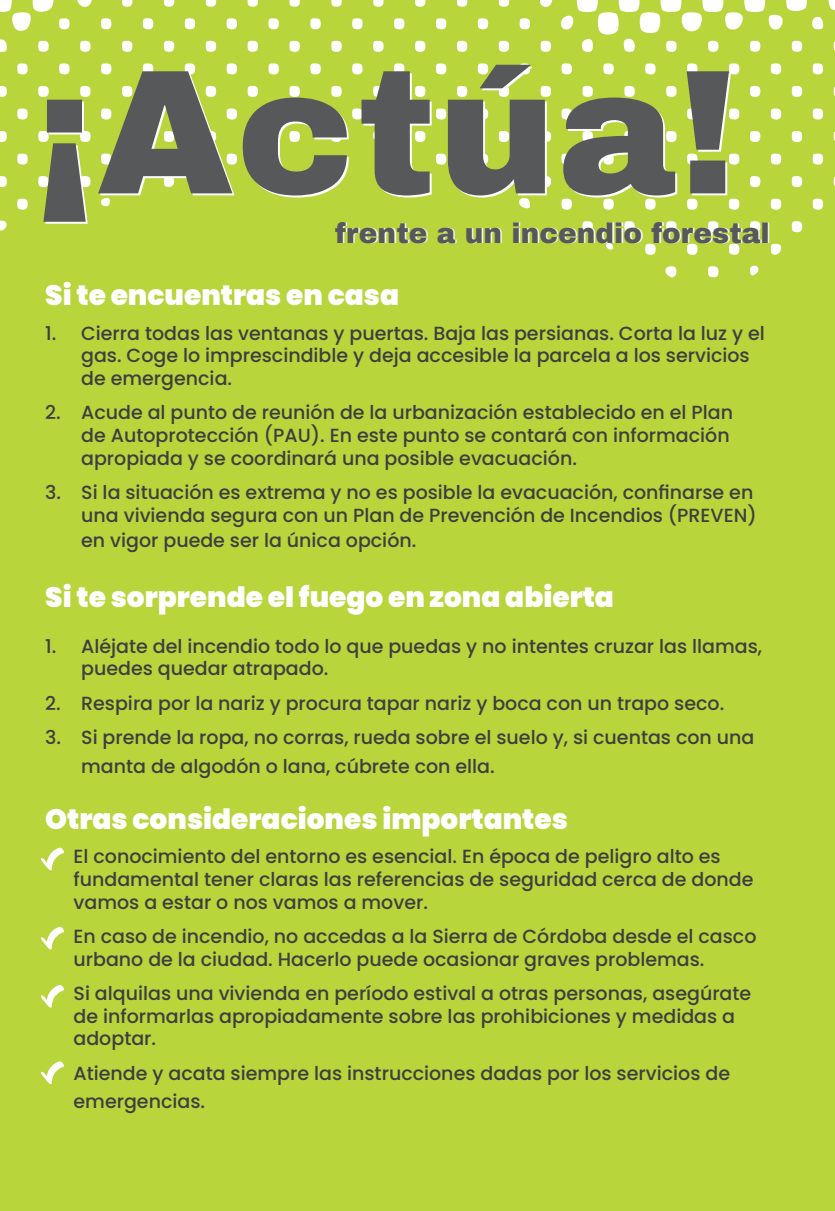
<style>
.page{position:relative;width:835px;height:1211px;background:#fff}
.page>*{position:absolute;margin:0;border:0;box-sizing:border-box;transform-origin:0 0}
.t1{font:900 28px "Poppins";color:#fff}
.t2{font:900 28px "Archivo";color:#fff}
.t3{font:500 19px/22.8px "Poppins";color:#3e3e3f}
</style>
<div class="page">
<div style="left:0;top:0;width:834px;height:1210px;background:#b8d53c"></div>
<svg style="left:41px;top:847px;width:24px;height:23px"></svg>
<svg style="left:41px;top:926px;width:24px;height:23px"></svg>
<svg style="left:41px;top:984px;width:24px;height:23px"></svg>
<svg style="left:41px;top:1060px;width:24px;height:24px"></svg>
<svg style="left:708px;top:266px;width:11px;height:11px"></svg>
<svg style="left:663px;top:266px;width:13px;height:11px"></svg>
<svg style="left:750px;top:265px;width:10px;height:12px"></svg>
<svg style="left:770px;top:244px;width:11px;height:11px"></svg>
<svg style="left:729px;top:244px;width:11px;height:11px"></svg>
<svg style="left:687px;top:244px;width:11px;height:11px"></svg>
<svg style="left:645px;top:244px;width:11px;height:11px"></svg>
<svg style="left:605px;top:243px;width:9px;height:8px"></svg>
<svg style="left:791px;top:221px;width:12px;height:12px"></svg>
<svg style="left:750px;top:221px;width:11px;height:12px"></svg>
<svg style="left:708px;top:221px;width:11px;height:12px"></svg>
<svg style="left:666px;top:221px;width:11px;height:12px"></svg>
<svg style="left:624px;top:221px;width:11px;height:12px"></svg>
<svg style="left:582px;top:221px;width:11px;height:12px"></svg>
<svg style="left:0;top:220px;width:8px;height:12px"></svg>
<svg style="left:812px;top:199px;width:11px;height:11px"></svg>
<svg style="left:770px;top:199px;width:12px;height:11px"></svg>
<svg style="left:17px;top:199px;width:11px;height:11px"></svg>
<svg style="left:791px;top:176px;width:12px;height:11px"></svg>
<svg style="left:750px;top:176px;width:11px;height:11px"></svg>
<svg style="left:0;top:176px;width:8px;height:11px"></svg>
<svg style="left:812px;top:154px;width:11px;height:11px"></svg>
<svg style="left:770px;top:154px;width:12px;height:11px"></svg>
<svg style="left:17px;top:154px;width:11px;height:11px"></svg>
<svg style="left:791px;top:131px;width:12px;height:11px"></svg>
<svg style="left:750px;top:131px;width:11px;height:11px"></svg>
<svg style="left:0;top:131px;width:8px;height:11px"></svg>
<svg style="left:812px;top:108px;width:11px;height:12px"></svg>
<svg style="left:770px;top:108px;width:12px;height:12px"></svg>
<svg style="left:17px;top:108px;width:11px;height:12px"></svg>
<svg style="left:791px;top:86px;width:12px;height:11px"></svg>
<svg style="left:750px;top:86px;width:11px;height:11px"></svg>
<svg style="left:0;top:86px;width:8px;height:11px"></svg>
<svg style="left:812px;top:63px;width:11px;height:12px"></svg>
<svg style="left:770px;top:63px;width:12px;height:12px"></svg>
<svg style="left:645px;top:63px;width:11px;height:12px"></svg>
<svg style="left:603px;top:63px;width:11px;height:12px"></svg>
<svg style="left:561px;top:63px;width:11px;height:12px"></svg>
<svg style="left:59px;top:63px;width:11px;height:12px"></svg>
<svg style="left:17px;top:63px;width:11px;height:12px"></svg>
<svg style="left:540px;top:41px;width:12px;height:11px"></svg>
<svg style="left:498px;top:41px;width:12px;height:11px"></svg>
<svg style="left:457px;top:41px;width:11px;height:11px"></svg>
<svg style="left:415px;top:41px;width:11px;height:11px"></svg>
<svg style="left:373px;top:41px;width:11px;height:11px"></svg>
<svg style="left:331px;top:41px;width:11px;height:11px"></svg>
<svg style="left:289px;top:41px;width:11px;height:11px"></svg>
<svg style="left:247px;top:41px;width:12px;height:11px"></svg>
<svg style="left:206px;top:41px;width:11px;height:11px"></svg>
<svg style="left:164px;top:41px;width:11px;height:11px"></svg>
<svg style="left:122px;top:41px;width:11px;height:11px"></svg>
<svg style="left:80px;top:41px;width:11px;height:11px"></svg>
<svg style="left:38px;top:41px;width:11px;height:11px"></svg>
<svg style="left:0;top:38px;width:8px;height:14px"></svg>
<svg style="left:519px;top:18px;width:12px;height:12px"></svg>
<svg style="left:478px;top:18px;width:11px;height:12px"></svg>
<svg style="left:436px;top:18px;width:11px;height:12px"></svg>
<svg style="left:394px;top:18px;width:11px;height:12px"></svg>
<svg style="left:352px;top:18px;width:11px;height:12px"></svg>
<svg style="left:310px;top:18px;width:11px;height:12px"></svg>
<svg style="left:268px;top:18px;width:12px;height:12px"></svg>
<svg style="left:226px;top:18px;width:12px;height:12px"></svg>
<svg style="left:185px;top:18px;width:11px;height:12px"></svg>
<svg style="left:143px;top:18px;width:11px;height:12px"></svg>
<svg style="left:101px;top:18px;width:11px;height:12px"></svg>
<svg style="left:539px;top:0;width:15px;height:9px"></svg>
<svg style="left:498px;top:0;width:12px;height:7px"></svg>
<svg style="left:457px;top:0;width:11px;height:7px"></svg>
<svg style="left:415px;top:0;width:11px;height:7px"></svg>
<svg style="left:373px;top:0;width:11px;height:7px"></svg>
<svg style="left:331px;top:0;width:11px;height:7px"></svg>
<svg style="left:289px;top:0;width:11px;height:7px"></svg>
<svg style="left:247px;top:0;width:12px;height:7px"></svg>
<svg style="left:206px;top:0;width:11px;height:7px"></svg>
<svg style="left:164px;top:0;width:11px;height:7px"></svg>
<svg style="left:122px;top:0;width:11px;height:7px"></svg>
<svg style="left:76px;top:0;width:18px;height:11px"></svg>
<svg style="left:38px;top:86px;width:53px;height:138px;background:#8f9b63"></svg>
<svg style="left:98px;top:63px;width:454px;height:145px;background:#92a159"></svg>
<svg style="left:561px;top:86px;width:116px;height:124px;background:#8b9660"></svg>
<svg style="left:686px;top:63px;width:54px;height:147px;background:#94a063"></svg>
<svg style="left:0;top:0;width:70px;height:31px"></svg>
<svg style="left:560px;top:0;width:275px;height:52px"></svg>
<h1 class="t2" style="left:336px;top:222px;width:436px">frente a un incendio forestal</h1>
<h1 class="t1" style="left:45px;top:281px;width:355px">Si te encuentras en casa</h1>
<p class="t3" style="left:81px;top:322px;width:685px;text-indent:-36px">1. Cierra todas las ventanas y puertas. Baja las persianas. Corta la luz y el gas. Coge lo imprescindible y deja accesible la parcela a los servicios de emergencia.</p>
<p class="t3" style="left:81px;top:401px;width:653px;text-indent:-36px">2. Acude al punto de reunión de la urbanización establecido en el Plan de Autoprotección (PAU). En este punto se contará con información apropiada y se coordinará una posible evacuación.</p>
<p class="t3" style="left:45px;top:481px;width:713px;text-align:right">3. Si la situación es extrema y no es posible la evacuación, confinarse en una vivienda segura con un Plan de Prevención de Incendios (PREVEN)</p>
<p class="t3" style="left:81px;top:529px;width:336px">en vigor puede ser la única opción.</p>
<h1 class="t1" style="left:45px;top:583px;width:570px">Si te sorprende el fuego en zona abierta</h1>
<p class="t3" style="left:81px;top:634px;width:682px;text-indent:-36px">1. Aléjate del incendio todo lo que puedas y no intentes cruzar las llamas, puedes quedar atrapado.</p>
<p class="t3" style="left:45px;top:691px;width:680px">2. Respira por la nariz y procura tapar nariz y boca con un trapo seco.</p>
<p class="t3" style="left:81px;top:723px;width:674px;line-height:28.8px;text-indent:-36px">3. Si prende la ropa, no corras, rueda sobre el suelo y, si cuentas con una manta de algodón o lana, cúbrete con ella.</p>
<h1 class="t1" style="left:45px;top:804px;width:524px">Otras consideraciones importantes</h1>
<p class="t3" style="left:74px;top:845px;width:681px">El conocimiento del entorno es esencial. En época de peligro alto es fundamental tener claras las referencias de seguridad cerca de donde vamos a estar o nos vamos a mover.</p>
<p class="t3" style="left:74px;top:924px;width:684px">En caso de incendio, no accedas a la Sierra de Córdoba desde el casco urbano de la ciudad. Hacerlo puede ocasionar graves problemas.</p>
<p class="t3" style="left:74px;top:981px;width:679px">Si alquilas una vivienda en período estival a otras personas, asegúrate de informarlas apropiadamente sobre las prohibiciones y medidas a adoptar.</p>
<p class="t3" style="left:74px;top:1058px;width:658px;line-height:28.8px">Atiende y acata siempre las instrucciones dadas por los servicios de emergencias.</p>
</div>
